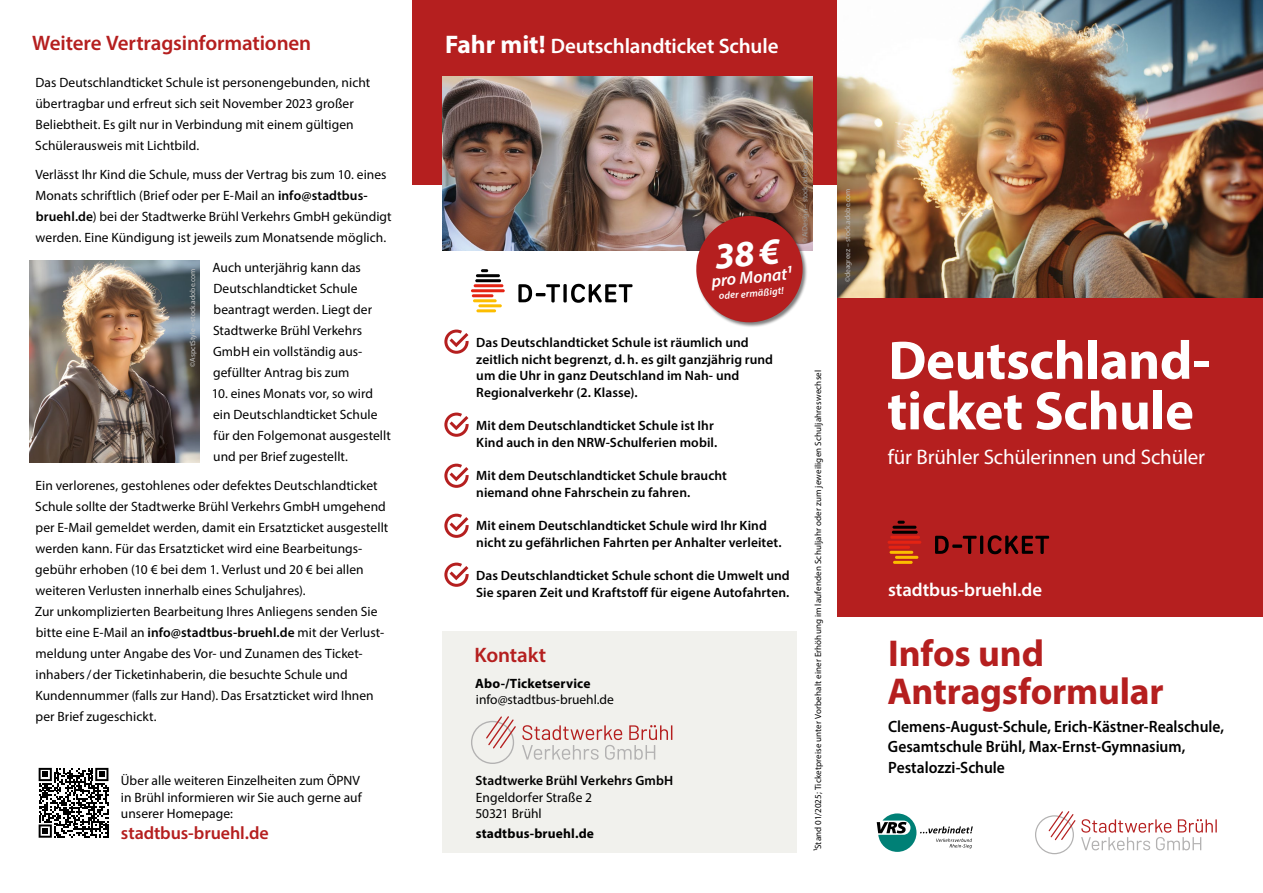
<style>
.page{position:relative;width:1263px;height:893px;background:#fff}
.page>*{position:absolute;margin:0;border:0;box-sizing:border-box;transform-origin:0 0}
.t1{font:700 54.75px/50.6px "Myriad Pro";letter-spacing:-.01em;color:#fff}
.t2{font:700 37.5px/37.5px "Myriad Pro";letter-spacing:-.005em;color:#b51f1f}
.t3{font:600 21px "Myriad Pro";letter-spacing:-.005em;color:#b51f1f}
.t4{font:21px "Myriad Pro";letter-spacing:-.005em;color:#fff}
.t5{font:600 21px "Myriad Pro";letter-spacing:-.01em;color:#fff}
.t6{font:600 18.75px "Myriad Pro";letter-spacing:-.005em;color:#fff}
.t7{font:600 18px "Myriad Pro";letter-spacing:-.005em;color:#b51f1f}
.t8{font:italic 600 17.4px "Myriad Pro";color:#fff}
.t9{font:600 16.35px/20.2px "Myriad Pro";color:#000;scale:.95 1}
.t10{font:13.5px/21px "Myriad Pro";letter-spacing:.005em;color:#000}
.t11{font:600 13.5px/16.5px "Myriad Pro";letter-spacing:.005em;color:#000}
.t12{font:700 13.5px "Myriad Pro";letter-spacing:.01em;color:#000}
.t13{font:italic 600 10.2px "Myriad Pro";color:#fff}
.t14{font:9px "Myriad Pro";letter-spacing:.015em;color:#000}
.t15{font:7.5px "Myriad Pro";color:#c6c6c6}
.t16{font:7.5px "Myriad Pro";color:#9d9d9c}
.t17{font:7.5px "Myriad Pro";color:#bcbcbc}
.s1{font-weight:600}
.s2{font-weight:700;font-size:25.5px}
</style>
<div class="page">
<div style="left:412px;top:0;width:426px;height:184px;background:#b51f1f"></div>
<img style="left:442px;top:77px;width:370px;height:174px">
<div style="left:838px;top:298px;width:425px;height:319px;background:#b51f1f"></div>
<div style="left:442px;top:631px;width:354px;height:222px;background:#f1f1ed"></div>
<div style="left:471px;top:721px;width:43px;height:43px;border:1px solid #b3b2b2;border-radius:50%"></div>
<svg style="left:485px;top:716px;width:187px;height:44px"></svg>
<div style="left:1035px;top:815px;width:39px;height:39px;border:1px solid #b3b2b2;border-radius:50%"></div>
<svg style="left:1047px;top:811px;width:170px;height:39px"></svg>
<svg style="left:877px;top:813px;width:96px;height:39px"></svg>
<img style="left:30px;top:260px;width:170px;height:203px">
<img style="left:838px;top:0;width:425px;height:298px">
<div style="left:696px;top:216px;width:112px;height:112px;background:#000;opacity:.5"></div>
<svg style="left:444px;top:329px;width:25px;height:25px"></svg>
<svg style="left:444px;top:412px;width:25px;height:25px"></svg>
<svg style="left:444px;top:463px;width:25px;height:25px"></svg>
<svg style="left:444px;top:513px;width:25px;height:25px"></svg>
<svg style="left:444px;top:562px;width:25px;height:25px"></svg>
<svg style="left:39px;top:768px;width:69px;height:70px"></svg>
<hr style="left:892px;top:531px;width:26px;height:3px;background:#000;border-radius:2px">
<hr style="left:892px;top:526px;width:24px;height:3px;background:#000;border-radius:2px">
<svg style="left:897px;top:521px;width:8px;height:3px"></svg>
<hr style="left:893px;top:561px;width:20px;height:3px;background:#fcbd00;border-radius:2px">
<hr style="left:895px;top:556px;width:23px;height:3px;background:#fcbd00;border-radius:2px">
<hr style="left:889px;top:551px;width:24px;height:3px;background:#fcbd00;border-radius:2px">
<hr style="left:888px;top:546px;width:22px;height:3px;background:#e42313;border-radius:2px">
<hr style="left:887px;top:541px;width:34px;height:3px;background:#e42313;border-radius:2px">
<hr style="left:890px;top:536px;width:30px;height:3px;background:#e42313;border-radius:2px">
<svg style="left:935px;top:535px;width:114px;height:19px"></svg>
<hr style="left:475px;top:279px;width:26px;height:3px;background:#000;border-radius:2px">
<hr style="left:476px;top:274px;width:24px;height:3px;background:#000;border-radius:2px">
<svg style="left:481px;top:269px;width:7px;height:3px"></svg>
<hr style="left:476px;top:309px;width:20px;height:3px;background:#fcbd00;border-radius:2px">
<hr style="left:478px;top:304px;width:24px;height:3px;background:#fcbd00;border-radius:2px">
<hr style="left:473px;top:299px;width:24px;height:3px;background:#fcbd00;border-radius:2px">
<hr style="left:472px;top:294px;width:21px;height:3px;background:#e42313;border-radius:2px">
<hr style="left:471px;top:289px;width:34px;height:3px;background:#e42313;border-radius:2px">
<hr style="left:474px;top:284px;width:29px;height:3px;background:#e42313;border-radius:2px">
<svg style="left:518px;top:284px;width:114px;height:19px"></svg>
<svg style="left:694px;top:214px;width:111px;height:111px;background:#b34342"></svg>
<h3 class="t3" style="left:32px;top:29px;width:281px">Weitere Vertragsinformationen</h3>
<p class="t10" style="left:35px;top:71px;width:337px">Das Deutschlandticket Schule ist personengebunden, nicht übertragbar und erfreut sich seit November 2023 großer Beliebtheit. Es gilt nur in Verbindung mit einem gültigen Schülerausweis mit Lichtbild.</p>
<p class="t10" style="left:35px;top:164px;width:358px">Verlässt Ihr Kind die Schule, muss der Vertrag bis zum 10. eines Monats schriftlich (Brief oder per E-Mail an <span class="s1">info@stadtbus&shy;bruehl.de</span>) bei der Stadtwerke Brühl Verkehrs GmbH gekündigt werden. Eine Kündigung ist jeweils zum Monatsende möglich.</p>
<p class="t10" style="left:212px;top:256px;width:161px">Auch unterjährig kann das<br>Deutschlandticket Schule beantragt werden. Liegt der<br>Stadtwerke Brühl Verkehrs<br>GmbH ein vollständig aus&shy;gefüllter Antrag bis zum</p>
<p class="t10" style="left:212px;top:382px;width:181px">10. eines Monats vor, so wird ein Deutschlandticket Schule für den Folgemonat ausgestellt und per Brief zugestellt.</p>
<p class="t10" style="left:35px;top:475px;width:355px">Ein verlorenes, gestohlenes oder defektes Deutschlandticket Schule sollte der Stadtwerke Brühl Verkehrs GmbH umgehend per E-Mail gemeldet werden, damit ein Ersatzticket ausgestellt werden kann. Für das Ersatzticket wird eine Bearbeitungs&shy;gebühr erhoben (10 € bei dem 1. Verlust und 20 € bei allen weiteren Verlusten innerhalb eines Schuljahres).<br>Zur unkomplizierten Bearbeitung Ihres Anliegens senden Sie bitte eine E-Mail an <span class="s1">info@stadtbus-bruehl.de</span> mit der Verlust&shy;meldung unter Angabe des Vor- und Zunamen des Ticket&shy;inhabers/der Ticketinhaberin, die besuchte Schule und Kundennummer (falls zur Hand). Das Ersatzticket wird Ihnen per Brief zugeschickt.</p>
<p class="t15" style="left:188px;top:367px;width:100px;rotate:-90deg">©AspctStyle – stock.adobe.com</p>
<p class="t10" style="left:121px;top:772px;width:242px;line-height:16.2px">Über alle weiteren Einzelheiten zum ÖPNV in Brühl informieren wir Sie auch gerne auf unserer Homepage:</p>
<h3 class="t7" style="left:121px;top:821px;width:149px">stadtbus-bruehl.de</h3>
<h3 class="t5" style="left:445px;top:33px;width:335px"><span class="s2">Fahr mit!</span> Deutschlandticket Schule</h3>
<p class="t8" style="left:710px;top:270px;width:82px;rotate:-5deg">pro Monat1</p>
<p class="t13" style="left:718px;top:290px;width:67px;rotate:-5deg">oder ermäßigt!</p>
<p class="t16" style="left:800px;top:243px;width:95px;rotate:-90deg">©AiDesign – stock.adobe.com</p>
<p class="t11" style="left:476px;top:334px;width:298px">Das Deutschlandticket Schule ist räumlich und zeitlich nicht begrenzt, d.h. es gilt ganzjährig rund um die Uhr in ganz Deutschland im Nah- und Regionalverkehr (2. Klasse).</p>
<p class="t11" style="left:476px;top:417px;width:243px">Mit dem Deutschlandticket Schule ist Ihr<br>Kind auch in den NRW-Schulferien mobil.</p>
<p class="t11" style="left:476px;top:467px;width:252px">Mit dem Deutschlandticket Schule braucht niemand ohne Fahrschein zu fahren.</p>
<p class="t11" style="left:476px;top:517px;width:307px">Mit einem Deutschlandticket Schule wird Ihr Kind nicht zu gefährlichen Fahrten per Anhalter verleitet.</p>
<p class="t11" style="left:476px;top:567px;width:315px">Das Deutschlandticket Schule schont die Umwelt und<br>Sie sparen Zeit und Kraftstoff für eigene Autofahrten.</p>
<h3 class="t3" style="left:475px;top:642px;width:73px">Kontakt</h3>
<p class="t12" style="left:475px;top:675px;width:117px">Abo-/Ticketservice</p>
<p class="t10" style="left:476px;top:689px;width:139px">info@stadtbus-bruehl.de</p>
<p class="t11" style="left:476px;top:772px;width:199px">Stadtwerke Brühl Verkehrs GmbH</p>
<p class="t10" style="left:475px;top:789px;width:118px;line-height:16.2px">Engeldorfer Straße 2<br>50321 Brühl</p>
<p class="t12" style="left:476px;top:825px;width:120px">stadtbus-bruehl.de</p>
<p class="t14" style="left:812px;top:851px;width:483px;rotate:-90deg">1Stand 01/2025; Ticketpreise unter Vorbehalt einer Erhöhung im laufenden Schuljahr oder zum jeweiligen Schuljahreswechsel</p>
<p class="t17" style="left:843px;top:282px;width:96px;rotate:-90deg">©deagreez – stock.adobe.com</p>
<h1 class="t1" style="left:887px;top:333px;width:324px">Deutschland&shy;ticket Schule</h1>
<h3 class="t4" style="left:888px;top:444px;width:319px">für Brühler Schülerinnen und Schüler</h3>
<h3 class="t6" style="left:888px;top:578px;width:155px">stadtbus-bruehl.de</h3>
<h2 class="t2" style="left:887px;top:633px;width:278px">Infos und<br>Antragsformular</h2>
<p class="t9" style="left:888px;top:716px;width:356px">Clemens-August-Schule, Erich-Kästner-Realschule,<br>Gesamtschule Brühl, Max-Ernst-Gymnasium,<br>Pestalozzi-Schule</p>
</div>
